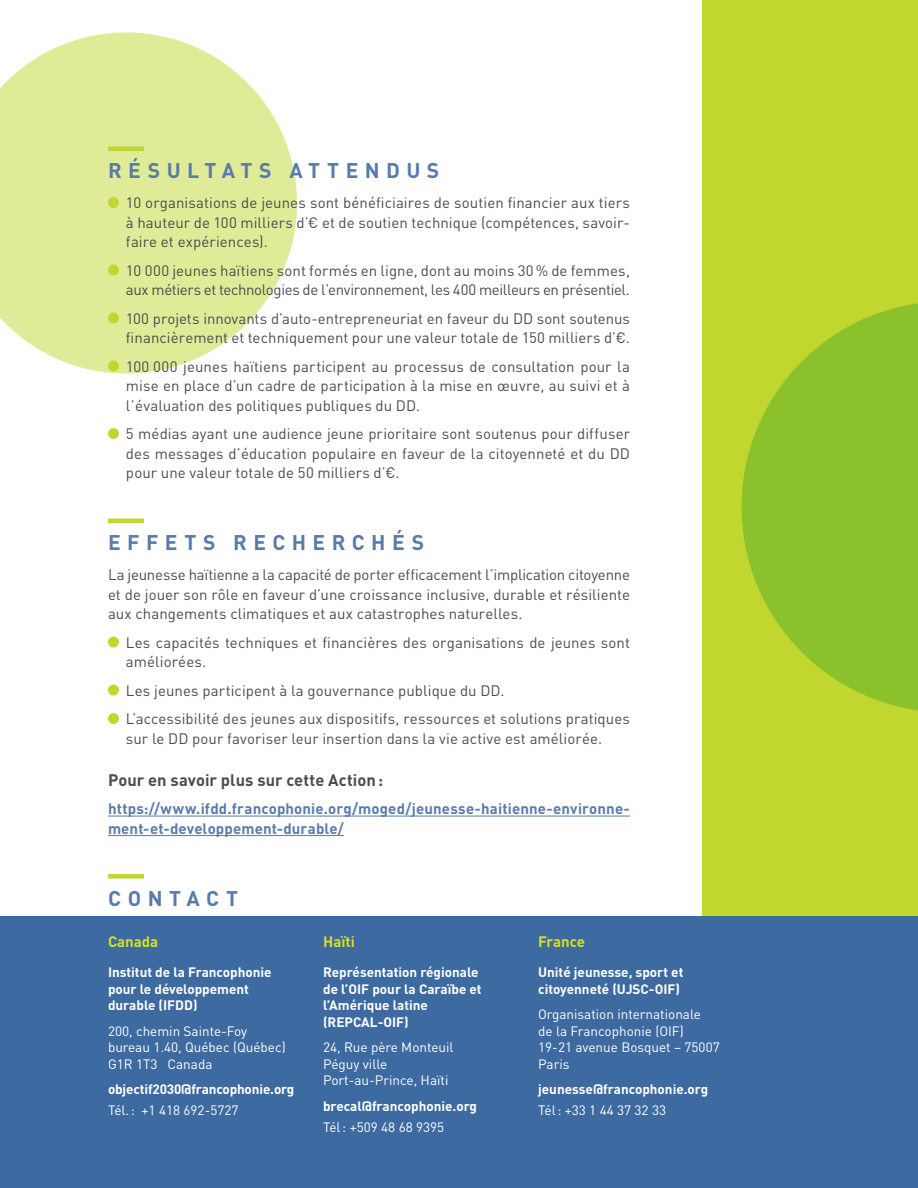
<style>
.page{position:relative;width:918px;height:1188px;background:#fff}
.page>*{position:absolute;margin:0;border:0;box-sizing:border-box;transform-origin:0 0}
.t1{font:700 21px "DINOT";letter-spacing:.305em;color:#587bac}
.t2{font:700 16.5px "DINOT";color:#4b4c4d}
.t3{font:15px/19.5px "DINOT";letter-spacing:.005em;color:#4b4c4d;text-align:justify}
.t4{font:15px/19.5px "DINOT";letter-spacing:-.015em;color:#4b4c4d}
.t5{font:700 15px/19.5px "DINOT";letter-spacing:.01em;color:#587bac}
.t6{font:700 15px "DINOT";color:#d6de25}
.t7{font:700 13.5px/16.5px "DINOT";color:#fff}
.t8{font:13.5px/16.5px "DINOT";color:#fff}
</style>
<div class="page">
<svg style="left:0;top:32px;width:297px;height:342px;fill:#e0eb97"></svg>
<div style="left:702px;top:0;width:216px;height:1188px;background:#c1d72f"></div>
<hr style="left:108px;top:147px;width:36px;height:4px;background:#c1d72f">
<hr style="left:108px;top:519px;width:36px;height:4px;background:#c1d72f">
<hr style="left:108px;top:816px;width:522px;height:1px;background:#587bac">
<hr style="left:108px;top:835px;width:236px;height:1px;background:#587bac">
<div style="left:108px;top:874px;width:36px;height:5px;background:#c1d72f"></div>
<div style="left:108px;top:197px;width:11px;height:11px;background:#c1d72f;border-radius:50%"></div>
<div style="left:108px;top:265px;width:11px;height:11px;background:#c1d72f;border-radius:50%"></div>
<div style="left:108px;top:313px;width:11px;height:11px;background:#c1d72f;border-radius:50%"></div>
<div style="left:108px;top:361px;width:11px;height:11px;background:#c1d72f;border-radius:50%"></div>
<div style="left:108px;top:428px;width:11px;height:11px;background:#c1d72f;border-radius:50%"></div>
<div style="left:108px;top:637px;width:11px;height:11px;background:#c1d72f;border-radius:50%"></div>
<div style="left:108px;top:685px;width:11px;height:11px;background:#c1d72f;border-radius:50%"></div>
<div style="left:108px;top:713px;width:11px;height:11px;background:#c1d72f;border-radius:50%"></div>
<div style="left:0;top:916px;width:918px;height:272px;background:#3d6ba1"></div>
<svg style="left:742px;top:303px;width:176px;height:408px;fill:#8bc12b"></svg>
<h1 class="t1" style="left:108px;top:156px;width:333px">RÉSULTATS ATTENDUS</h1>
<p class="t3" style="left:126px;top:192px;width:505px">10 organisations de jeunes sont bénéficiaires de soutien financier aux tiers à hauteur de 100 milliers d’€ et de soutien technique (compétences, savoir&shy;faire et expériences).</p>
<p class="t4" style="left:126px;top:260px;width:506px">10 000 jeunes haïtiens sont formés en ligne, dont au moins 30% de femmes, aux métiers et technologies de l’environnement, les 400 meilleurs en présentiel.</p>
<p class="t3" style="left:126px;top:308px;width:506px">100 projets innovants d’auto-entrepreneuriat en faveur du DD sont soutenus financièrement et techniquement pour une valeur totale de 150 milliers d’€.</p>
<p class="t3" style="left:126px;top:356px;width:506px">100 000 jeunes haïtiens participent au processus de consultation pour la mise en place d’un cadre de participation à la mise en œuvre, au suivi et à l’évaluation des politiques publiques du DD.</p>
<p class="t3" style="left:126px;top:423px;width:506px">5 médias ayant une audience jeune prioritaire sont soutenus pour diffuser des messages d’éducation populaire en faveur de la citoyenneté et du DD pour une valeur totale de 50 milliers d’€.</p>
<h1 class="t1" style="left:108px;top:528px;width:318px">EFFETS RECHERCHÉS</h1>
<p class="t3" style="left:108px;top:564px;width:524px">La jeunesse haïtienne a la capacité de porter efficacement l’implication citoyenne et de jouer son rôle en faveur d’une croissance inclusive, durable et résiliente aux changements climatiques et aux catastrophes naturelles.</p>
<p class="t3" style="left:126px;top:632px;width:506px">Les capacités techniques et financières des organisations de jeunes sont améliorées.</p>
<p class="t3" style="left:126px;top:675px;width:506px;line-height:28.5px">Les jeunes participent à la gouvernance publique du DD.<br>L’accessibilité des jeunes aux dispositifs, ressources et solutions pratiques</p>
<p class="t3" style="left:126px;top:728px;width:478px">sur le DD pour favoriser leur insertion dans la vie active est améliorée.</p>
<p class="t2" style="left:108px;top:768px;width:277px">Pour en savoir plus sur cette Action:</p>
<p class="t5" style="left:108px;top:798px;width:523px">https://www.ifdd.francophonie.org/moged/jeunesse-haitienne-environne&shy;ment-et-developpement-durable/</p>
<h1 class="t1" style="left:108px;top:884px;width:131px">CONTACT</h1>
<p class="t6" style="left:108px;top:932px;width:52px">Canada</p>
<p class="t7" style="left:108px;top:964px;width:165px">Institut de la Francophonie pour le développement durable (IFDD)</p>
<p class="t8" style="left:108px;top:1022px;width:179px">200, chemin Sainte-Foy bureau 1.40, Québec (Québec)<br>G1R 1T3 Canada</p>
<p class="t7" style="left:108px;top:1081px;width:188px">objectif2030@francophonie.org</p>
<p class="t8" style="left:108px;top:1102px;width:132px">Tél.: +1 418 692-5727</p>
<p class="t6" style="left:323px;top:932px;width:33px">Haïti</p>
<p class="t7" style="left:323px;top:964px;width:160px">Représentation régionale de l’OIF pour la Caraïbe et l’Amérique latine (REPCAL-OIF)</p>
<p class="t8" style="left:323px;top:1039px;width:132px">24, Rue père Monteuil<br>Péguy ville<br>Port-au-Prince, Haïti</p>
<p class="t7" style="left:323px;top:1097px;width:155px">brecal@francophonie.org</p>
<p class="t8" style="left:323px;top:1118px;width:123px">Tél: +509 48 68 9395</p>
<p class="t6" style="left:538px;top:932px;width:48px">France</p>
<p class="t7" style="left:538px;top:964px;width:147px">Unité jeunesse, sport et citoyenneté (UJSC-OIF)</p>
<p class="t8" style="left:538px;top:1006px;width:183px">Organisation internationale<br>de la Francophonie (OIF)<br>19-21 avenue Bosquet – 75007<br>Paris</p>
<p class="t7" style="left:538px;top:1081px;width:172px">jeunesse@francophonie.org</p>
<p class="t8" style="left:538px;top:1102px;width:129px">Tél: +33 1 44 37 32 33</p>
</div>
